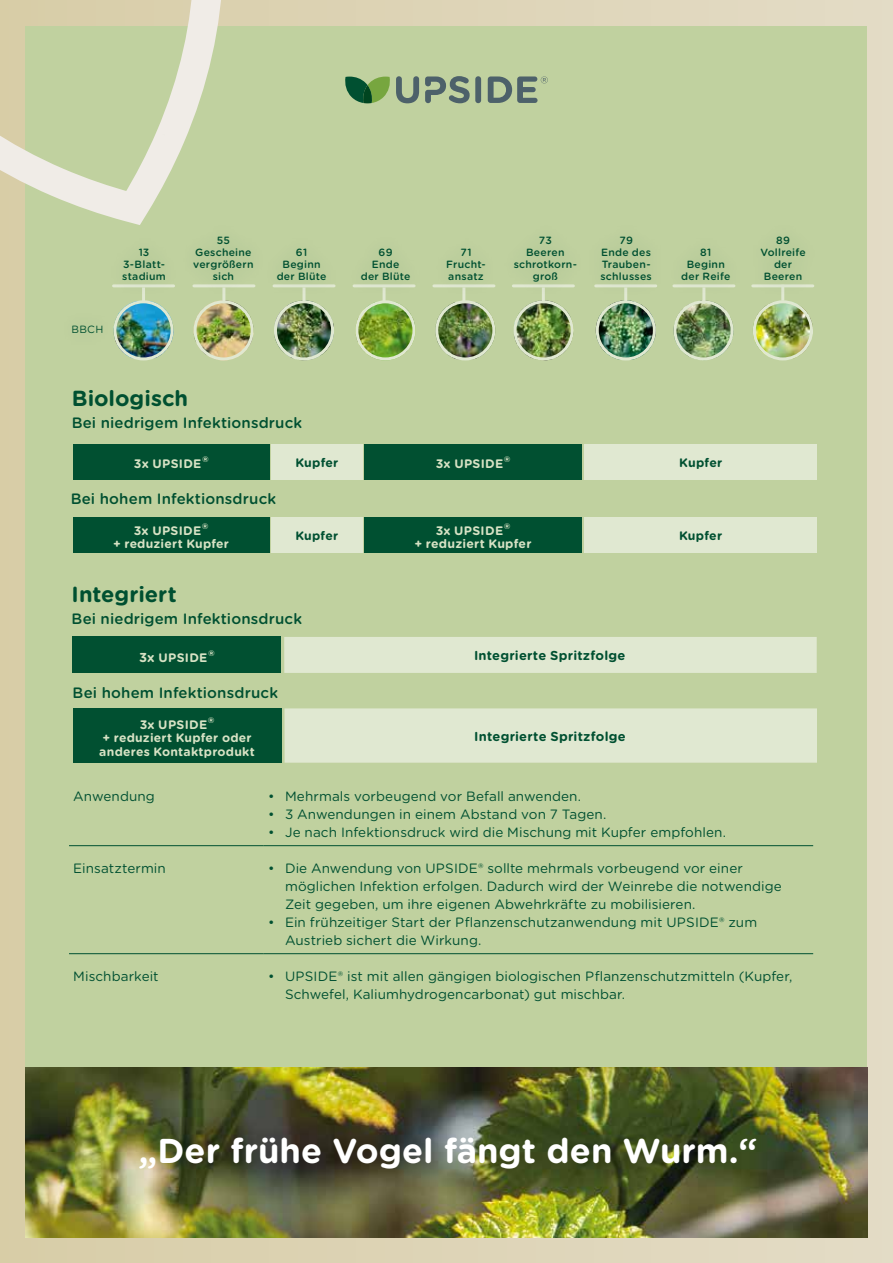
<style>
.page{position:relative;width:893px;height:1263px;background:#fff}
.page>*{position:absolute;margin:0;border:0;box-sizing:border-box;transform-origin:0 0}
.t1{font:700 34.5px "Gotham Rounded";color:#fff}
.t2{font:700 21.9px "Gotham Rounded";color:#005031}
.t3{font:500 15px "Gotham Rounded";letter-spacing:.01em;color:#005031}
.t4{font:13.5px/18px "Gotham Rounded";letter-spacing:.005em;color:#005031}
.t5{font:700 12.9px "Gotham Rounded";letter-spacing:.015em;color:#005031}
.t6{font:700 12.3px/13.6px "Gotham Rounded";letter-spacing:.025em;color:#d7e2c4;text-align:center}
.t7{font:700 12.3px "Gotham Rounded";letter-spacing:.015em;color:#005031}
.t8{font:700 12.15px/13.5px "Gotham Rounded";letter-spacing:.015em;color:#d7e2c4}
.t9{font:700 12.15px "Gotham Rounded";letter-spacing:.015em;color:#005031}
.t10{font:500 10.5px/12px "Gotham Rounded";letter-spacing:.025em;color:#005031;text-align:center}
.t11{font:10.5px "Gotham Rounded";color:#005031}
.s1{font-size:16.5px}
.s2{font-size:12.9px}
</style>
<div class="page">
<div style="left:0;top:0;width:893px;height:1263px;background:linear-gradient(to right,#d8cda7,#e3dbc6)"></div>
<div style="left:26px;top:26px;width:841px;height:1211px;background:#c0d19f"></div>
<img style="left:26px;top:1067px;width:841px;height:170px">
<img style="left:753px;top:304px;width:60px;height:55px">
<div style="left:753px;top:300px;width:60px;height:60px;border:3px solid #e0e8d1;border-radius:50%"></div>
<img style="left:118px;top:304px;width:56px;height:54px">
<div style="left:113px;top:300px;width:61px;height:60px;border:3px solid #e0e8d1;border-radius:50%"></div>
<img style="left:275px;top:301px;width:59px;height:59px">
<div style="left:274px;top:300px;width:60px;height:60px;border:3px solid #e0e8d1;border-radius:50%"></div>
<img style="left:194px;top:300px;width:60px;height:60px;border-radius:30px">
<div style="left:194px;top:300px;width:60px;height:60px;border:3px solid #e0e8d1;border-radius:50%"></div>
<img style="left:435px;top:302px;width:60px;height:57px">
<div style="left:435px;top:300px;width:60px;height:60px;border:3px solid #e0e8d1;border-radius:50%"></div>
<img style="left:596px;top:300px;width:60px;height:60px">
<div style="left:596px;top:300px;width:60px;height:60px;border:3px solid #e0e8d1;border-radius:50%"></div>
<img style="left:517px;top:304px;width:54px;height:56px">
<div style="left:513px;top:300px;width:61px;height:60px;border:3px solid #e0e8d1;border-radius:50%"></div>
<img style="left:356px;top:304px;width:59px;height:56px">
<div style="left:355px;top:300px;width:60px;height:60px;border:3px solid #e0e8d1;border-radius:50%"></div>
<img style="left:673px;top:300px;width:61px;height:60px;border-radius:30px">
<div style="left:673px;top:300px;width:61px;height:60px;border:3px solid #e0e8d1;border-radius:50%"></div>
<svg style="left:0;top:0;width:252px;height:241px"></svg>
<div style="left:56px;top:308px;width:62px;height:42px;background:#bfd09f"></div>
<hr style="left:142px;top:287px;width:3px;height:16px;background:#e0e8d1">
<hr style="left:222px;top:287px;width:3px;height:16px;background:#e0e8d1">
<hr style="left:383px;top:287px;width:3px;height:16px;background:#e0e8d1">
<hr style="left:462px;top:287px;width:3px;height:16px;background:#e0e8d1">
<hr style="left:542px;top:287px;width:3px;height:16px;background:#e0e8d1">
<hr style="left:624px;top:287px;width:3px;height:16px;background:#e0e8d1">
<hr style="left:702px;top:287px;width:3px;height:17px;background:#e0e8d1">
<hr style="left:781px;top:285px;width:3px;height:16px;background:#e0e8d1">
<hr style="left:69px;top:845px;width:195px;height:1px;background:#005031">
<hr style="left:264px;top:845px;width:549px;height:1px;background:#005031">
<hr style="left:69px;top:953px;width:195px;height:1px;background:#005031">
<hr style="left:264px;top:953px;width:549px;height:1px;background:#005031">
<div style="left:105px;top:231px;width:78px;height:67px;background:#bfd09e"></div>
<div style="left:260px;top:231px;width:83px;height:67px;background:#005031;opacity:.2"></div>
<div style="left:497px;top:219px;width:94px;height:80px;background:#bfd09e"></div>
<div style="left:584px;top:219px;width:84px;height:80px;background:#bfd09e"></div>
<div style="left:344px;top:231px;width:83px;height:67px;background:#c0d19f"></div>
<div style="left:177px;top:219px;width:93px;height:79px;background:#bfd09e"></div>
<div style="left:429px;top:231px;width:72px;height:67px;background:#005031;opacity:.2"></div>
<div style="left:665px;top:231px;width:81px;height:67px;background:#bfd09e"></div>
<div style="left:744px;top:219px;width:78px;height:80px;background:#bfd09e"></div>
<div style="left:73px;top:444px;width:196px;height:35px;background:#015031"></div>
<div style="left:584px;top:444px;width:233px;height:35px;background:#e0e8d1"></div>
<div style="left:364px;top:444px;width:218px;height:35px;background:#015031"></div>
<div style="left:271px;top:444px;width:91px;height:35px;background:#e0e8d1"></div>
<div style="left:73px;top:517px;width:196px;height:36px;background:#005031"></div>
<div style="left:271px;top:517px;width:91px;height:36px;background:#e0e8d1"></div>
<div style="left:584px;top:517px;width:233px;height:36px;background:#e0e8d1"></div>
<div style="left:364px;top:517px;width:218px;height:36px;background:#005031"></div>
<div style="left:73px;top:637px;width:208px;height:36px;background:#015031"></div>
<div style="left:284px;top:637px;width:533px;height:36px;background:#e0e8d1"></div>
<div style="left:73px;top:708px;width:208px;height:55px;background:#015031"></div>
<div style="left:284px;top:708px;width:533px;height:55px;background:#e0e8d1"></div>
<div style="left:475px;top:76px;width:6px;height:27px;background:#4d616a;border-radius:3px"></div>
<svg style="left:425px;top:76px;width:45px;height:27px"></svg>
<svg style="left:488px;top:76px;width:60px;height:27px"></svg>
<svg style="left:345px;top:76px;width:74px;height:27px"></svg>
<p class="t11" style="left:72px;top:322px;width:33px">BBCH</p>
<p class="t10" style="left:122px;top:246px;width:45px">13<br>3-Blatt&shy;stadium</p>
<p class="t10" style="left:277px;top:246px;width:51px">61<br>Beginn der Blüte</p>
<p class="t10" style="left:514px;top:234px;width:65px">73<br>Beeren schrotkorn&shy;groß</p>
<p class="t10" style="left:600px;top:234px;width:53px">79<br>Ende des<br>Trauben&shy;schlusses</p>
<p class="t10" style="left:193px;top:234px;width:62px">55<br>Gescheine vergrößern sich</p>
<p class="t10" style="left:446px;top:246px;width:41px">71<br>Frucht&shy;ansatz</p>
<p class="t10" style="left:681px;top:246px;width:51px">81<br>Beginn der Reife</p>
<p class="t10" style="left:760px;top:234px;width:47px">89<br>Vollreife der<br>Beeren</p>
<p class="t10" style="left:361px;top:246px;width:51px">69<br>Ende<br>der Blüte</p>
<h2 class="t2" style="left:72px;top:383px;width:118px">Biologisch</h2>
<p class="t3" style="left:72px;top:412px;width:232px">Bei niedrigem Infektionsdruck</p>
<p class="t6" style="left:134px;top:457px;width:76px">3x UPSIDE<span class="s1">®</span></p>
<p class="t7" style="left:295px;top:453px;width:45px">Kupfer</p>
<p class="t6" style="left:436px;top:457px;width:76px">3x UPSIDE<span class="s1">®</span></p>
<p class="t7" style="left:679px;top:453px;width:45px">Kupfer</p>
<p class="t3" style="left:71px;top:488px;width:207px">Bei hohem Infektionsdruck</p>
<p class="t6" style="left:134px;top:523px;width:76px">3x UPSIDE<span class="s1">®</span></p>
<p class="t8" style="left:113px;top:537px;width:118px">+ reduziert Kupfer</p>
<p class="t6" style="left:414px;top:523px;width:119px">3x UPSIDE<span class="s1">®<br></span>+ reduziert Kupfer</p>
<p class="t9" style="left:296px;top:527px;width:44px">Kupfer</p>
<p class="t7" style="left:679px;top:526px;width:45px">Kupfer</p>
<h2 class="t2" style="left:72px;top:578px;width:107px">Integriert</h2>
<p class="t3" style="left:72px;top:608px;width:232px">Bei niedrigem Infektionsdruck</p>
<p class="t6" style="left:139px;top:650px;width:77px"><span class="s2">3x</span> UPSIDE<span class="s1">®</span></p>
<p class="t5" style="left:474px;top:646px;width:153px">Integrierte Spritzfolge</p>
<p class="t3" style="left:73px;top:682px;width:207px">Bei hohem Infektionsdruck</p>
<p class="t6" style="left:140px;top:717px;width:76px">3x UPSIDE<span class="s1">®</span></p>
<p class="t8" style="left:99px;top:731px;width:157px">+ reduziert Kupfer oder anderes Kontaktprodukt</p>
<p class="t5" style="left:474px;top:727px;width:153px">Integrierte Spritzfolge</p>
<p class="t4" style="left:73px;top:787px;width:83px">Anwendung</p>
<p class="t4" style="left:268px;top:787px;width:315px">• Mehrmals vorbeugend vor Befall anwenden.</p>
<p class="t4" style="left:268px;top:805px;width:340px">• 3 Anwendungen in einem Abstand von 7 Tagen.</p>
<p class="t4" style="left:268px;top:823px;width:459px">• Je nach Infektionsdruck wird die Mischung mit Kupfer empfohlen.</p>
<p class="t4" style="left:73px;top:859px;width:94px">Einsatztermin</p>
<p class="t4" style="left:285px;top:859px;width:498px;text-indent:-17px">• Die Anwendung von UPSIDE® sollte mehrmals vorbeugend vor einer möglichen Infektion erfolgen. Dadurch wird der Weinrebe die notwendige<br>Zeit gegeben, um ihre eigenen Abwehrkräfte zu mobilisieren.</p>
<p class="t4" style="left:285px;top:913px;width:474px;text-indent:-17px">• Ein frühzeitiger Start der Pflanzenschutzanwendung mit UPSIDE® zum<br>Austrieb sichert die Wirkung.</p>
<p class="t4" style="left:73px;top:967px;width:87px">Mischbarkeit</p>
<p class="t4" style="left:285px;top:967px;width:509px;text-indent:-17px">• UPSIDE® ist mit allen gängigen biologischen Pflanzenschutzmitteln (Kupfer,<br>Schwefel, Kaliumhydrogencarbonat) gut mischbar.</p>
<h1 class="t1" style="left:139px;top:1125px;width:620px">„Der frühe Vogel fängt den Wurm.“</h1>
</div>
